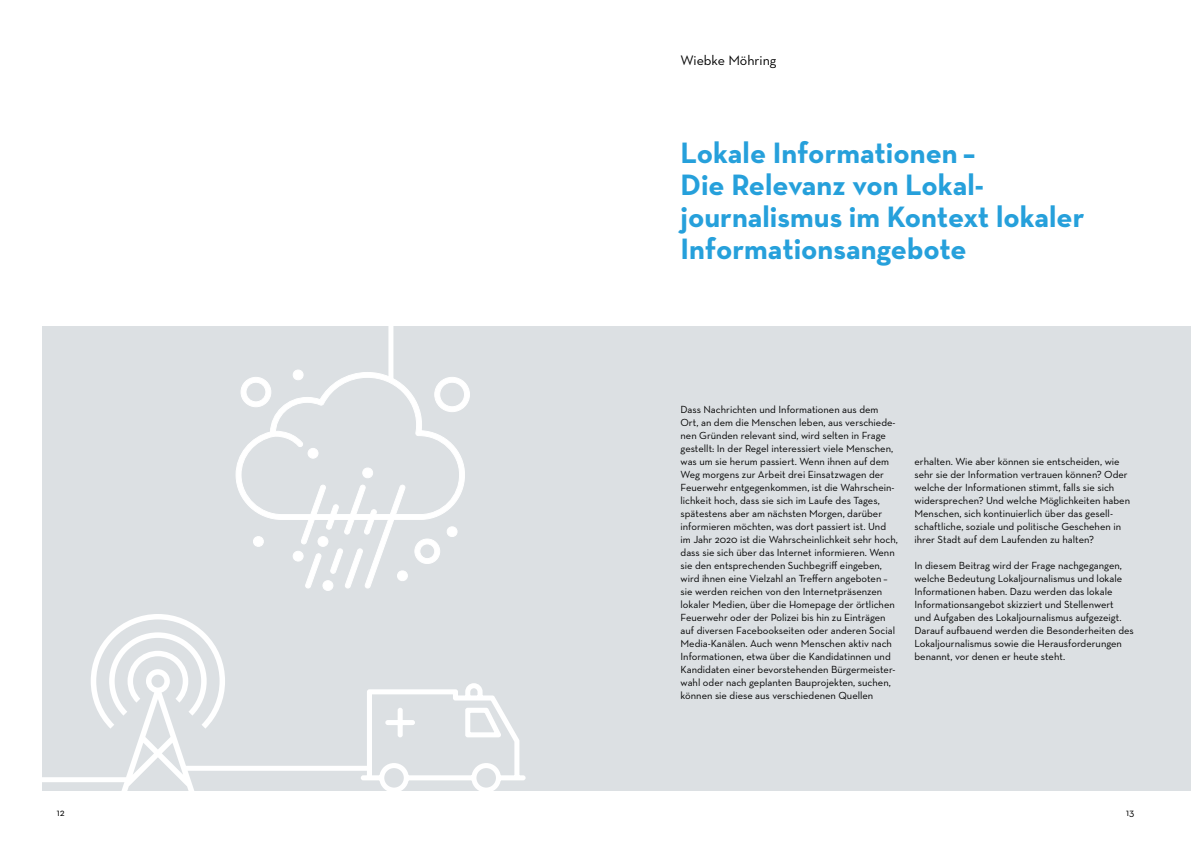
<style>
.page{position:relative;width:1191px;height:842px;background:#fff}
.page>*{position:absolute;margin:0;border:0;box-sizing:border-box;transform-origin:0 0}
.t1{font:700 30px/32px "Neutra Text";color:#26a0db}
.t2{font:14px "Neutra Text";color:#000}
.t3{font:10.5px/13px "Neutra Text";color:#000}
</style>
<div class="page">
<div style="left:43px;top:326px;width:1148px;height:465px;background:#dce0e3"></div>
<svg style="left:361px;top:683px;width:165px;height:108px"></svg>
<svg style="left:91px;top:614px;width:134px;height:177px"></svg>
<div style="left:322px;top:580px;width:11px;height:11px;border:1px solid #fff;border-radius:50%"></div>
<svg style="left:235px;top:369px;width:235px;height:220px"></svg>
<div style="left:388px;top:317px;width:5px;height:65px;background:#fff"></div>
<div style="left:26px;top:777px;width:102px;height:5px;background:#fff"></div>
<div style="left:183px;top:766px;width:186px;height:5px;background:#fff"></div>
<h2 class="t2" style="left:680px;top:52px;width:97px">Wiebke Möhring</h2>
<h1 class="t1" style="left:680px;top:136px;width:405px">Lokale Informationen –<br>Die Relevanz von Lokal&shy;journalismus im Kontext lokaler<br>Informationsangebote</h1>
<p class="t3" style="left:680px;top:403px;width:219px">Dass Nachrichten und Informationen aus dem Ort, an dem die Menschen leben, aus verschiede&shy;nen Gründen relevant sind, wird selten in Frage gestellt: In der Regel interessiert viele Menschen, was um sie herum passiert. Wenn ihnen auf dem Weg morgens zur Arbeit drei Einsatzwagen der Feuerwehr entgegenkommen, ist die Wahrschein&shy;lichkeit hoch, dass sie sich im Laufe des Tages, spätestens aber am nächsten Morgen, darüber informieren möchten, was dort passiert ist. Und im Jahr 2020 ist die Wahrscheinlichkeit sehr hoch, dass sie sich über das Internet informieren. Wenn sie den entsprechenden Suchbegriff eingeben, wird ihnen eine Vielzahl an Treffern angeboten – sie werden reichen von den Internetpräsenzen lokaler Medien, über die Homepage der örtlichen Feuerwehr oder der Polizei bis hin zu Einträgen auf diversen Facebookseiten oder anderen Social Media-Kanälen. Auch wenn Menschen aktiv nach Informationen, etwa über die Kandidatinnen und Kandidaten einer bevorstehenden Bürgermeister&shy;wahl oder nach geplanten Bauprojekten, suchen, können sie diese aus verschiedenen Quellen</p>
<p class="t3" style="left:914px;top:455px;width:217px">erhalten. Wie aber können sie entscheiden, wie sehr sie der Information vertrauen können? Oder welche der Informationen stimmt, falls sie sich widersprechen? Und welche Möglichkeiten haben Menschen, sich kontinuierlich über das gesell&shy;schaftliche, soziale und politische Geschehen in ihrer Stadt auf dem Laufenden zu halten?</p>
<p class="t3" style="left:914px;top:559px;width:221px">In diesem Beitrag wird der Frage nachgegangen, welche Bedeutung Lokaljournalismus und lokale Informationen haben. Dazu werden das lokale Informationsangebot skizziert und Stellenwert<br>und Aufgaben des Lokaljournalismus aufgezeigt.<br>Darauf aufbauend werden die Besonderheiten des Lokaljournalismus sowie die Herausforderungen benannt, vor denen er heute steht.</p>
<p class="t3" style="left:57px;top:806px;width:9px">12</p>
<p class="t3" style="left:1126px;top:806px;width:10px">13</p>
</div>
